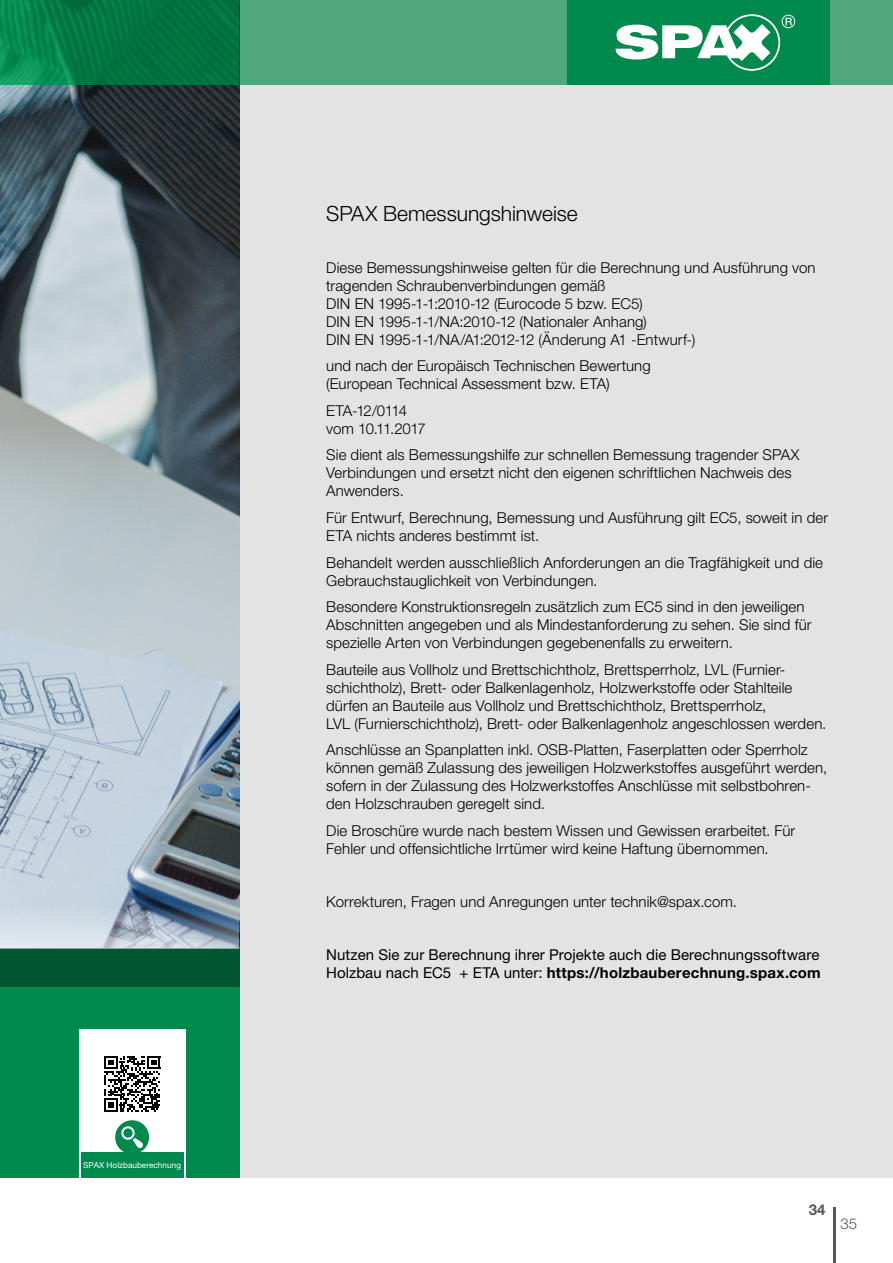
<style>
.page{position:relative;width:893px;height:1263px;background:#fff}
.page>*{position:absolute;margin:0;border:0;box-sizing:border-box;transform-origin:0 0}
.Content__Headline_Li{font:300 21px "Helvetica Neue LT Pro";letter-spacing:-.005em;color:#000}
.Content_Text_10pt{font:300 15px/18px "Helvetica Neue LT Pro";letter-spacing:.005em;color:#000}
.Content_Text_10pt-2{font:15px/18px "Helvetica Neue LT Pro";letter-spacing:.005em;color:#000}
.Content_Text_10pt-3{font:300 15px/18px "Helvetica Neue LT Pro";letter-spacing:-.055em;color:#000}
.t1{font:300 15px "Helvetica Neue LT Pro";color:#575756}
.t2{font:700 15px "Helvetica Neue LT Pro";color:#575756}
.t3{font:8.25px "Helvetica Neue LT Pro";color:#fff}
.s1{font-weight:700}
</style>
<div class="page">
<div style="left:0;top:85px;width:893px;height:1093px;background:#e3e3e3"></div>
<div style="left:0;top:0;width:893px;height:85px;background:#4fa77a"></div>
<div style="left:567px;top:0;width:262px;height:85px;background:#00894d"></div>
<svg style="left:615px;top:14px;width:180px;height:57px"></svg>
<img style="left:0;top:85px;width:239px;height:821px">
<div style="left:0;top:986px;width:239px;height:192px;background:#00894d"></div>
<hr style="left:833px;top:1208px;width:3px;height:55px;background:#575756">
<div style="left:0;top:948px;width:239px;height:38px;background:#005831"></div>
<svg style="left:0;top:0;width:239px;height:85px;background:#017a46"></svg>
<svg style="left:0;top:906px;width:239px;height:42px"></svg>
<div style="left:79px;top:1030px;width:106px;height:148px;background:#fff"></div>
<div style="left:115px;top:1120px;width:34px;height:34px;background:#00894d;border-radius:50%"></div>
<svg style="left:121px;top:1126px;width:22px;height:22px"></svg>
<div style="left:81px;top:1152px;width:102px;height:26px;background:#00894d"></div>
<svg style="left:104px;top:1056px;width:56px;height:56px"></svg>
<p class="t3" style="left:83px;top:1160px;width:99px">SPAX Holzbauberechnung</p>
<p class="Content__Headline_Li" style="left:326px;top:201px;width:253px">SPAX Bemessungshinweise</p>
<p class="Content_Text_10pt" style="left:326px;top:258px;width:491px">Diese Bemessungshinweise gelten für die Berechnung und Ausführung von tragenden Schraubenverbindungen gemäß<br>DIN EN 1995-1-1:2010-12 (Eurocode 5 bzw. EC5)<br>DIN EN 1995-1-1/NA:2010-12 (Nationaler Anhang)<br>DIN EN 1995-1-1/NA/A1:2012-12 (Änderung A1 -Entwurf-)</p>
<p class="Content_Text_10pt" style="left:326px;top:357px;width:326px">und nach der Europäisch Technischen Bewertung (European Technical Assessment bzw. ETA)</p>
<p class="Content_Text_10pt-3" style="left:326px;top:401px;width:101px">ETA-12/0114 vom 10.11.2017</p>
<p class="Content_Text_10pt" style="left:326px;top:446px;width:475px">Sie dient als Bemessungshilfe zur schnellen Bemessung tragender SPAX<br>Verbindungen und ersetzt nicht den eigenen schriftlichen Nachweis des<br>Anwenders.</p>
<p class="Content_Text_10pt" style="left:326px;top:508px;width:503px">Für Entwurf, Berechnung, Bemessung und Ausführung gilt EC5, soweit in der<br>ETA nichts anderes bestimmt ist.</p>
<p class="Content_Text_10pt" style="left:326px;top:553px;width:498px">Behandelt werden ausschließlich Anforderungen an die Tragfähigkeit und die<br>Gebrauchstauglichkeit von Verbindungen.</p>
<p class="Content_Text_10pt" style="left:326px;top:597px;width:487px">Besondere Konstruktionsregeln zusätzlich zum EC5 sind in den jeweiligen<br>Abschnitten angegeben und als Mindestanforderung zu sehen. Sie sind für spezielle Arten von Verbindungen gegebenenfalls zu erweitern.</p>
<p class="Content_Text_10pt" style="left:326px;top:660px;width:502px">Bauteile aus Vollholz und Brettschichtholz, Brettsperrholz, LVL (Furnier&shy;schichtholz), Brett- oder Balkenlagenholz, Holzwerkstoffe oder Stahlteile dürfen an Bauteile aus Vollholz und Brettschichtholz, Brettsperrholz,<br>LVL (Furnierschichtholz), Brett- oder Balkenlagenholz angeschlossen werden.</p>
<p class="Content_Text_10pt" style="left:326px;top:740px;width:502px">Anschlüsse an Spanplatten inkl. OSB-Platten, Faserplatten oder Sperrholz können gemäß Zulassung des jeweiligen Holzwerkstoffes ausgeführt werden, sofern in der Zulassung des Holzwerkstoffes Anschlüsse mit selbstbohren&shy;den Holzschrauben geregelt sind.</p>
<p class="Content_Text_10pt" style="left:326px;top:821px;width:470px">Die Broschüre wurde nach bestem Wissen und Gewissen erarbeitet. Für<br>Fehler und offensichtliche Irrtümer wird keine Haftung übernommen.</p>
<p class="Content_Text_10pt" style="left:326px;top:892px;width:412px">Korrekturen, Fragen und Anregungen unter technik@spax.com.</p>
<p class="Content_Text_10pt-2" style="left:326px;top:945px;width:496px">Nutzen Sie zur Berechnung ihrer Projekte auch die Berechnungssoftware<br>Holzbau nach EC5 + ETA unter: <span class="s1">https://holzbauberechnung.spax.com</span></p>
<p class="t2" style="left:809px;top:1200px;width:18px">34</p>
<p class="t1" style="left:840px;top:1214px;width:18px">35</p>
</div>
